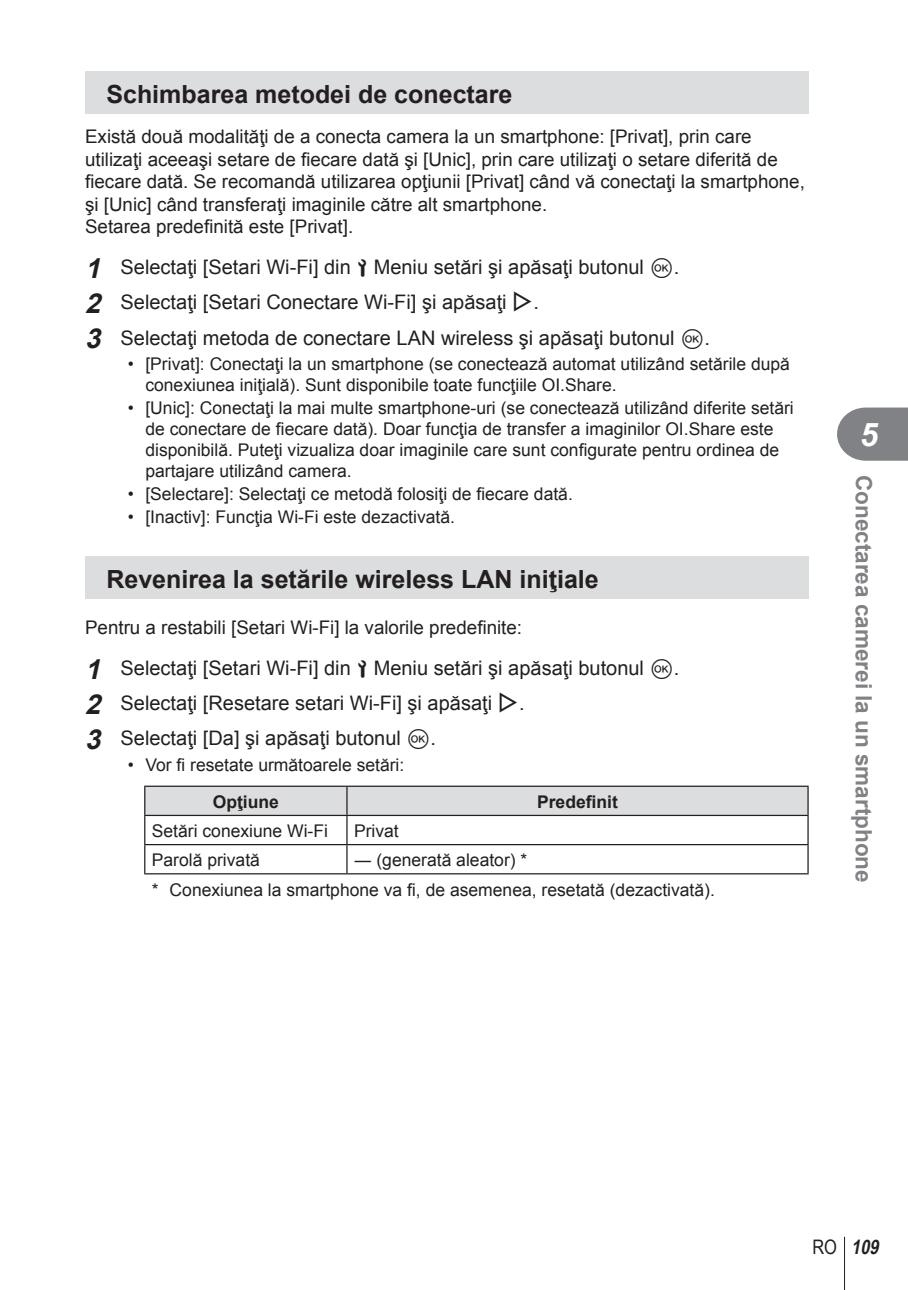
<style>
.page{position:relative;width:908px;height:1290px;background:#fff}
.page>*{position:absolute;margin:0;border:0;box-sizing:border-box;transform-origin:0 0}
.t1{font:italic 700 32.5px "Arial";color:#fff}
.t2{font:700 25px "Arial";color:#231f20}
.t3{font:700 22.5px "Arial";color:#808285}
.t4{font:20px/35.2px "Arial";color:#231f20}
.t5{font:italic 700 20px "Arial Narrow";color:#231f20}
.t6{font:18.75px/22.5px "Arial";color:#231f20}
.t7{font:17.5px/21px "Arial";color:#231f20}
.t8{font:700 17.5px "Arial";color:#231f20}
.s1{font-weight:700;font-style:italic;font-size:27.5px}
.s2{font-family:"Olympus 27"}
.s3{font-family:"Olympus 7"}
.s4{font-family:"olympus 15"}
.s5{font-weight:400;font-style:normal}
</style>
<div class="page">
<svg style="left:837px;top:407px;width:70px;height:54px;background:#8d8e91"></svg>
<hr style="left:843px;top:1237px;width:1px;height:53px;background:#231f20">
<div style="left:85px;top:71px;width:723px;height:42px;background:#dcddde"></div>
<div style="left:85px;top:556px;width:723px;height:42px;background:#dcddde"></div>
<hr style="left:144px;top:785px;width:203px;height:2px;background:#231f20">
<hr style="left:347px;top:785px;width:461px;height:2px;background:#231f20">
<svg style="left:144px;top:786px;width:664px;height:87px"></svg>
<hr style="left:144px;top:815px;width:664px;height:1px;background:#231f20">
<hr style="left:144px;top:873px;width:664px;height:1px;background:#231f20">
<h2 class="t2" style="left:106px;top:80px;width:407px">Schimbarea metodei de conectare</h2>
<p class="t6" style="left:85px;top:125px;width:721px">Există două modalităţi de a conecta camera la un smartphone: [Privat], prin care utilizaţi aceeaşi setare de fiecare dată şi [Unic], prin care utilizaţi o setare diferită de fiecare dată. Se recomandă utilizarea opţiunii [Privat] când vă conectaţi la smartphone, şi [Unic] când transferaţi imaginile către alt smartphone.<br>Setarea predefinită este [Privat].</p>
<p class="t4" style="left:85px;top:249px;width:626px"><span class="s1">1</span> Selectaţi [Setari Wi-Fi] din <span class="s2">e</span> Meniu setări şi apăsaţi butonul <span class="s3">Q</span>.<br><span class="s1">2</span> Selectaţi [Setari Conectare Wi-Fi] şi apăsaţi <span class="s4">I</span>.<br><span class="s1">3</span> Selectaţi metoda de conectare LAN wireless şi apăsaţi butonul <span class="s3">Q</span>.</p>
<p class="t7" style="left:145px;top:353px;width:645px;text-indent:-18px">• [Privat]: Conectaţi la un smartphone (se conectează automat utilizând setările după conexiunea iniţială). Sunt disponibile toate funcţiile OI.Share.</p>
<p class="t7" style="left:145px;top:397px;width:649px;text-indent:-18px">• [Unic]: Conectaţi la mai multe smartphone-uri (se conectează utilizând diferite setări de conectare de fiecare dată). Doar funcţia de transfer a imaginilor OI.Share este disponibilă. Puteţi vizualiza doar imaginile care sunt configurate pentru ordinea de partajare utilizând camera.</p>
<p class="t7" style="left:128px;top:484px;width:446px">• [Selectare]: Selectaţi ce metodă folosiţi de fiecare dată.</p>
<p class="t7" style="left:128px;top:507px;width:328px">• [Inactiv]: Funcţia Wi-Fi este dezactivată.</p>
<h2 class="t2" style="left:106px;top:565px;width:493px">Revenirea la setările wireless LAN iniţiale</h2>
<p class="t6" style="left:85px;top:616px;width:438px">Pentru a restabili [Setari Wi-Fi] la valorile predefinite:</p>
<p class="t4" style="left:85px;top:650px;width:595px"><span class="s1">1</span> Selectaţi [Setari Wi-Fi] din <span class="s2">e</span> Meniu setări şi apăsaţi butonul <span class="s3">Q</span>.<br><span class="s1">2</span> Selectaţi [Resetare setari Wi-Fi] şi apăsaţi <span class="s4">I</span>.<br><span class="s1">3</span> Selectaţi [Da] şi apăsaţi butonul <span class="s3">Q</span>.</p>
<p class="t7" style="left:128px;top:754px;width:278px">• Vor fi resetate următoarele setări:</p>
<p class="t8" style="left:213px;top:792px;width:68px">Opţiune</p>
<p class="t8" style="left:537px;top:792px;width:82px">Predefinit</p>
<p class="t7" style="left:152px;top:821px;width:178px">Setări conexiune Wi-Fi</p>
<p class="t7" style="left:354px;top:821px;width:46px">Privat</p>
<p class="t7" style="left:152px;top:850px;width:109px">Parolă privată</p>
<p class="t7" style="left:152px;top:846px;width:564px;line-height:29.5px;text-indent:202px">― (generată aleator) *<br>* Conexiunea la smartphone va fi, de asemenea, resetată (dezactivată).</p>
<h1 class="t1" style="left:859px;top:416px;width:20px">5</h1>
<p class="t3" style="left:875px;top:475px;width:409px;rotate:90deg">Conectarea camerei la un smartphone</p>
<p class="t5" style="left:812px;top:1235px;width:72px"><span class="s5">RO</span> 109</p>
</div>
